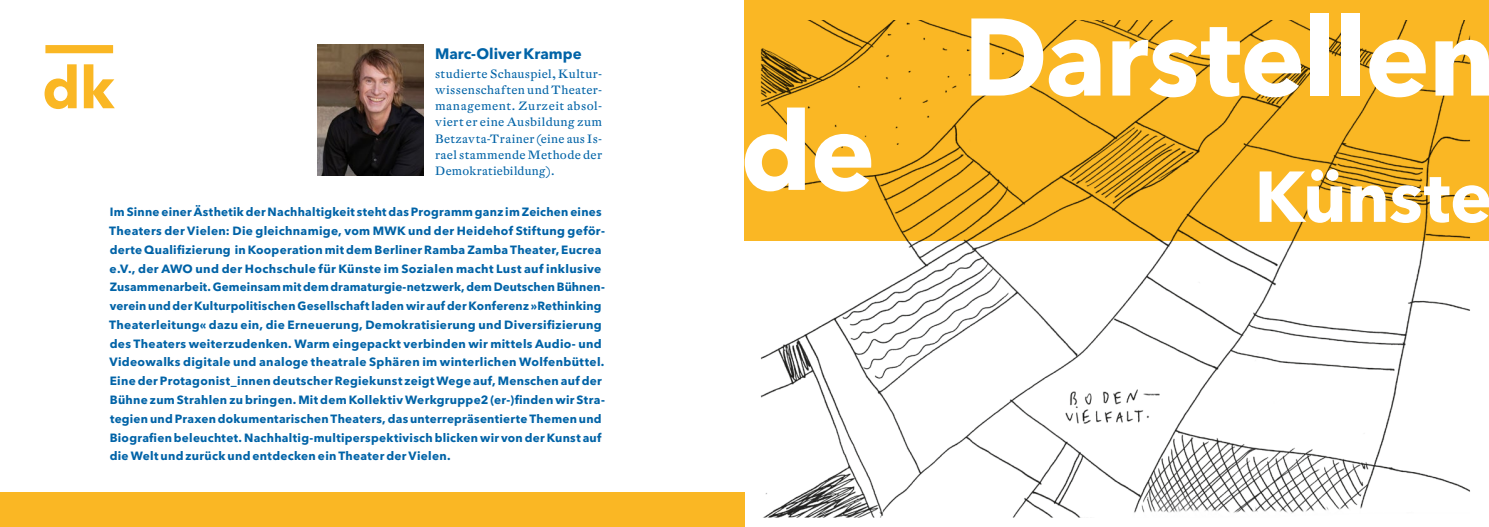
<style>
.page{position:relative;width:1489px;height:527px;background:#fff}
.page>*{position:absolute;margin:0;border:0;box-sizing:border-box;transform-origin:0 0}
.t1{font:700 108.75px "Avenir Next LT Pro";letter-spacing:-.015em;color:#fff}
.t2{font:700 71.12px "Avenir Next LT Pro";letter-spacing:-.005em;color:#fff}
.t3{font:700 58px "Avenir Next LT Pro";color:#fab724}
.t4{font:700 15px "Avenir Next LT Pro";color:#0063a7}
.t5{font:700 11.88px/18.8px "Avenir Next LT Pro";letter-spacing:.025em;color:#0063a7}
.t6{font:11.88px/16.2px "DTL Fleischmann ST";letter-spacing:.025em;color:#0063a7;text-align:justify}
</style>
<div class="page">
<div style="left:744px;top:0;width:744px;height:240px;background:#fab724"></div>
<div style="left:0;top:492px;width:744px;height:34px;background:#fab724"></div>
<div style="left:45px;top:45px;width:68px;height:8px;background:#fab724"></div>
<img style="left:317px;top:44px;width:106px;height:132px">
<img style="left:744px;top:20px;width:744px;height:506px">
<h3 class="t3" style="left:42px;top:52px;width:74px">dk</h3>
<p class="t4" style="left:435px;top:44px;width:148px">Marc-Oliver Krampe</p>
<p class="t6" style="left:435px;top:65px;width:169px">studierte Schauspiel, Kultur&shy;wissenschaften und Theater&shy;management. Zurzeit absol&shy;viert er eine Ausbildung zum Betzavta-Trainer (eine aus Is&shy;rael stammende Methode der Demokratiebildung).</p>
<p class="t5" style="left:109px;top:202px;width:497px">Im Sinne einer Ästhetik der Nachhaltigkeit steht das Programm ganz im Zeichen eines Theaters der Vielen: Die gleichnamige, vom MWK und der Heidehof Stiftung geför&shy;derte Qualifizierung in Kooperation mit dem Berliner Ramba Zamba Theater, Eucrea e.V., der AWO und der Hochschule für Künste im Sozialen macht Lust auf inklusive Zusammenarbeit. Gemeinsam mit dem dramaturgie-netzwerk, dem Deutschen Bühnen&shy;verein und der Kulturpolitischen Gesellschaft laden wir auf der Konferenz »Rethinking Theaterleitung« dazu ein, die Erneuerung, Demokratisierung und Diversifizierung des Theaters weiterzudenken. Warm eingepackt verbinden wir mittels Audio- und Videowalks digitale und analoge theatrale Sphären im winterlichen Wolfenbüttel.<br>Eine der Protagonist_innen deutscher Regiekunst zeigt Wege auf, Menschen auf der Bühne zum Strahlen zu bringen. Mit dem Kollektiv Werkgruppe2 (er-)finden wir Stra&shy;tegien und Praxen dokumentarischen Theaters, das unterrepräsentierte Themen und Biografien beleuchtet. Nachhaltig-multiperspektivisch blicken wir von der Kunst auf die Welt und zurück und entdecken ein Theater der Vielen.</p>
<h1 class="t1" style="left:740px;top:85px;width:136px">de</h1>
<h1 class="t1" style="left:963px;top:-9px;width:533px">Darstellen</h1>
<h2 class="t2" style="left:1254px;top:153px;width:239px">Künste</h2>
</div>
